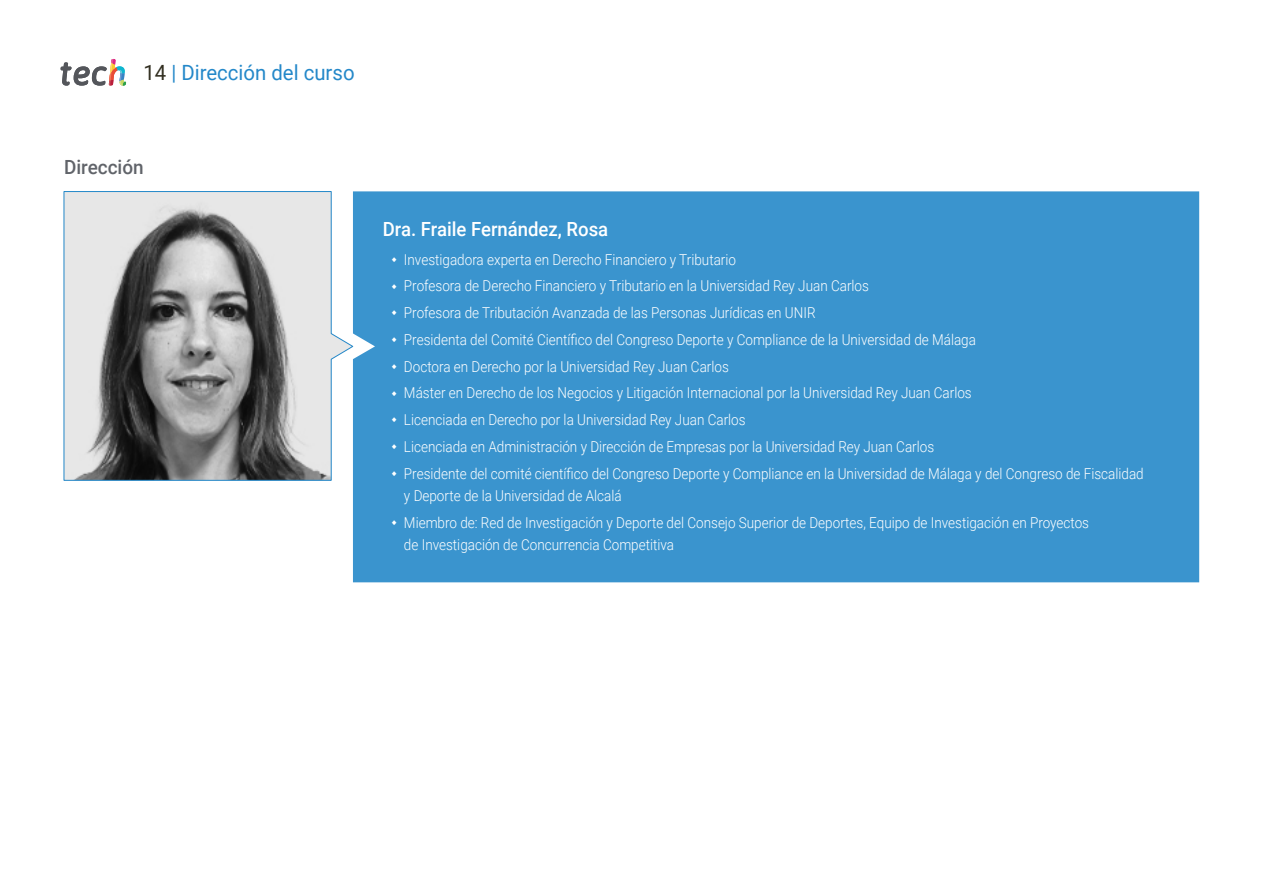
<style>
.page{position:relative;width:1263px;height:893px;background:#fff}
.page>*{position:absolute;margin:0;border:0;box-sizing:border-box;transform-origin:0 0}
.t1{font:21px "Roboto";color:#2488c9}
.t2{font:500 19.5px "Roboto";color:#fff;scale:.95 1}
.t3{font:500 19.5px "Roboto";color:#61646a}
.t4{font:300 15px/26.7px "Roboto";color:#fff;scale:.9 1}
.s1{color:#312e20}
</style>
<div class="page">
<div style="left:353px;top:191px;width:846px;height:391px;background:#3a94ce"></div>
<svg style="left:64px;top:191px;width:289px;height:290px;background:#a5a7a7"></svg>
<svg style="left:61px;top:59px;width:65px;height:27px"></svg>
<svg style="left:392px;top:257px;width:5px;height:5px"></svg>
<svg style="left:392px;top:284px;width:5px;height:5px"></svg>
<svg style="left:392px;top:310px;width:5px;height:5px"></svg>
<svg style="left:392px;top:337px;width:5px;height:5px"></svg>
<svg style="left:392px;top:364px;width:5px;height:5px"></svg>
<svg style="left:392px;top:391px;width:5px;height:5px"></svg>
<svg style="left:392px;top:417px;width:5px;height:5px"></svg>
<svg style="left:392px;top:444px;width:5px;height:5px"></svg>
<svg style="left:392px;top:471px;width:5px;height:5px"></svg>
<svg style="left:392px;top:520px;width:5px;height:5px"></svg>
<h1 class="t1" style="left:144px;top:57px;width:213px"><span class="s1">14</span> | Dirección del curso</h1>
<h2 class="t3" style="left:64px;top:154px;width:81px">Dirección</h2>
<h2 class="t2" style="left:383px;top:215px;width:239px">Dra. Fraile Fernández, Rosa</h2>
<p class="t4" style="left:404px;top:245px;width:823px">Investigadora experta en Derecho Financiero y Tributario<br>Profesora de Derecho Financiero y Tributario en la Universidad Rey Juan Carlos<br>Profesora de Tributación Avanzada de las Personas Jurídicas en UNIR<br>Presidenta del Comité Científico del Congreso Deporte y Compliance de la Universidad de Málaga<br>Doctora en Derecho por la Universidad Rey Juan Carlos<br>Máster en Derecho de los Negocios y Litigación Internacional por la Universidad Rey Juan Carlos<br>Licenciada en Derecho por la Universidad Rey Juan Carlos<br>Licenciada en Administración y Dirección de Empresas por la Universidad Rey Juan Carlos<br>Presidente del comité científico del Congreso Deporte y Compliance en la Universidad de Málaga y del Congreso de Fiscalidad</p>
<p class="t4" style="left:404px;top:482px;width:763px">y Deporte de la Universidad de Alcalá<br>Miembro de: Red de Investigación y Deporte del Consejo Superior de Deportes, Equipo de Investigación en Proyectos</p>
<p class="t4" style="left:404px;top:531px;width:302px">de Investigación de Concurrencia Competitiva</p>
</div>
